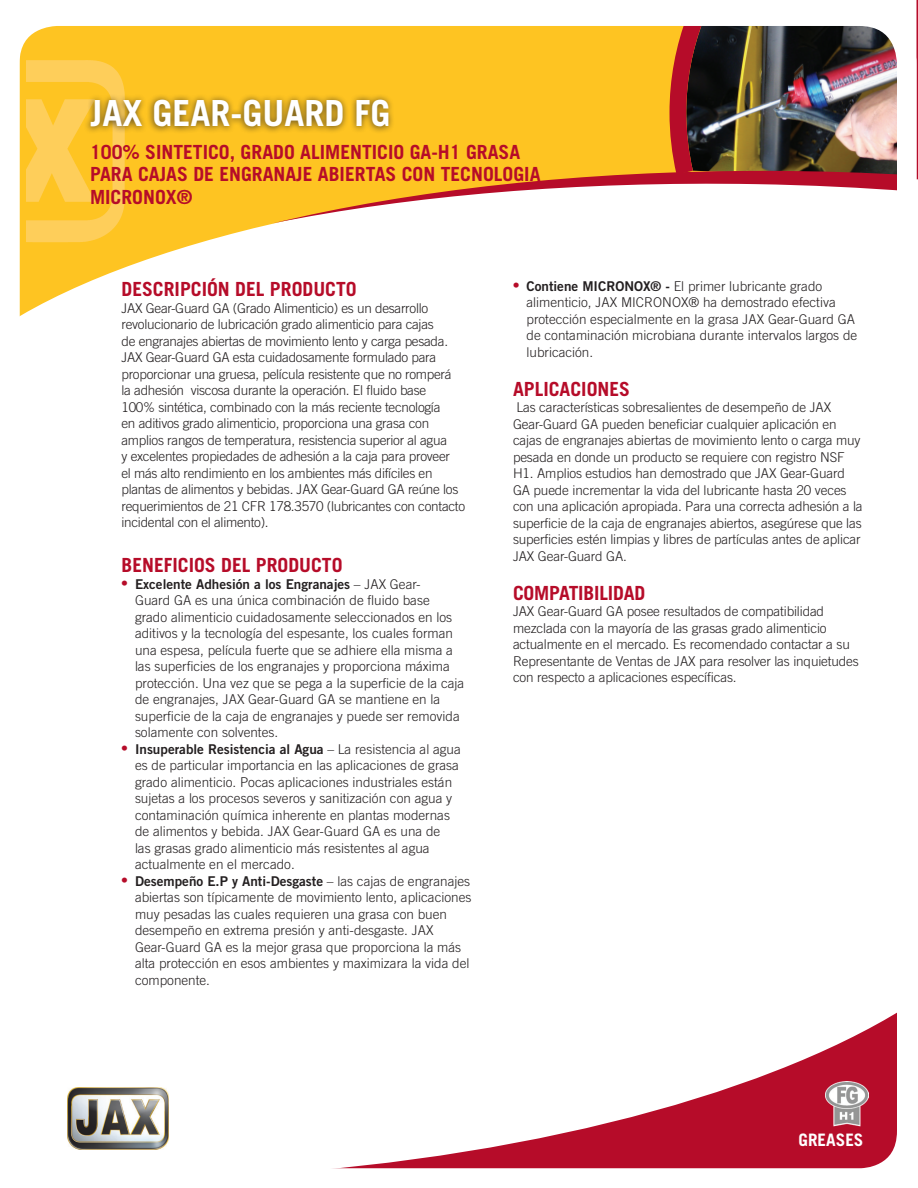
<style>
.page{position:relative;width:918px;height:1188px;background:#fff}
.page>*{position:absolute;margin:0;border:0;box-sizing:border-box;transform-origin:0 0}
.t1{font:700 36px "Trade Gothic";color:#fff}
.t2{font:700 19.5px/22.8px "Trade Gothic";color:#b60c29}
.t3{font:700 17.25px "Trade Gothic";color:#fff}
.t4{font:300 13.5px/16.5px "Trade Gothic";letter-spacing:-.01em;color:#231f20}
.t5{font:13.5px "Trade Gothic Bold Two";color:#231f20}
.s1{font-family:"Times";font-size:18px;color:#b60c29}
.s2{font-family:"Trade Gothic";font-weight:300}
.s3{font-family:"Times";font-weight:400;font-size:18px;color:#b60c29}
.s4{font-family:"Trade Gothic Bold Two";font-weight:400}
</style>
<div class="page">
<svg style="left:21px;top:27px;width:640px;height:289px;fill:#fec422"></svg>
<svg style="left:67px;top:1014px;width:828px;height:153px"></svg>
<img style="left:26px;top:46px;width:111px;height:211px">
<div style="left:84px;top:93px;width:311px;height:41px;background:#231f20;opacity:.75"></div>
<img style="left:661px;top:0;width:257px;height:180px">
<svg style="left:272px;top:171px;width:623px;height:52px"></svg>
<img style="left:68px;top:1088px;width:101px;height:61px">
<img style="left:825px;top:1081px;width:43px;height:52px">
<h1 class="t1" style="left:90px;top:91px;width:302px">JAX GEAR-GUARD FG</h1>
<h2 class="t2" style="left:90px;top:140px;width:452px">100% SINTETICO, GRADO ALIMENTICIO GA-H1 GRASA<br>PARA CAJAS DE ENGRANAJE ABIERTAS CON TECNOLOGIA<br>MICRONOX®</h2>
<h2 class="t2" style="left:122px;top:278px;width:237px">DESCRIPCIÓN DEL PRODUCTO</h2>
<p class="t4" style="left:122px;top:300px;width:345px">JAX Gear-Guard GA (Grado Alimenticio) es un desarrollo revolucionario de lubricación grado alimenticio para cajas<br>de engranajes abiertas de movimiento lento y carga pesada.<br>JAX Gear-Guard GA esta cuidadosamente formulado para proporcionar una gruesa, película resistente que no romperá<br>la adhesión viscosa durante la operación. El fluido base<br>100% sintética, combinado con la más reciente tecnología<br>en aditivos grado alimenticio, proporciona una grasa con amplios rangos de temperatura, resistencia superior al agua<br>y excelentes propiedades de adhesión a la caja para proveer<br>el más alto rendimiento en los ambientes más difíciles en plantas de alimentos y bebidas. JAX Gear-Guard GA reúne los requerimientos de 21 CFR 178.3570 (lubricantes con contacto incidental con el alimento).</p>
<h2 class="t2" style="left:122px;top:554px;width:223px">BENEFICIOS DEL PRODUCTO</h2>
<p class="t5" style="left:122px;top:576px;width:301px"><span class="s1">•</span> Excelente Adhesión a los Engranajes <span class="s2">– JAX Gear-</span></p>
<p class="t4" style="left:135px;top:592px;width:331px">Guard GA es una única combinación de fluido base grado alimenticio cuidadosamente seleccionados en los aditivos y la tecnología del espesante, los cuales forman una espesa, película fuerte que se adhiere ella misma a las superficies de los engranajes y proporciona máxima protección. Una vez que se pega a la superficie de la caja de engranajes, JAX Gear-Guard GA se mantiene en la superficie de la caja de engranajes y puede ser removida solamente con solventes.</p>
<p class="t5" style="left:122px;top:741px;width:341px"><span class="s1">•</span> Insuperable Resistencia al Agua <span class="s2">– La resistencia al agua</span></p>
<p class="t4" style="left:135px;top:757px;width:326px">es de particular importancia en las aplicaciones de grasa grado alimenticio. Pocas aplicaciones industriales están sujetas a los procesos severos y sanitización con agua y contaminación química inherente en plantas modernas de alimentos y bebida. JAX Gear-Guard GA es una de las grasas grado alimenticio más resistentes al agua actualmente en el mercado.</p>
<p class="t5" style="left:122px;top:873px;width:350px"><span class="s1">•</span> Desempeño E.P y Anti-Desgaste <span class="s2">– las cajas de engranajes</span></p>
<p class="t4" style="left:135px;top:889px;width:338px">abiertas son típicamente de movimiento lento, aplicaciones muy pesadas las cuales requieren una grasa con buen desempeño en extrema presión y anti-desgaste. JAX Gear-Guard GA es la mejor grasa que proporciona la más alta protección en esos ambientes y maximizara la vida del componente.</p>
<p class="t4" style="left:526px;top:277px;width:332px;text-indent:-14px"><span class="s3">•</span> <span class="s4">Contiene MICRONOX® -</span> El primer lubricante grado alimenticio, JAX MICRONOX® ha demostrado efectiva protección especialmente en la grasa JAX Gear-Guard GA de contaminación microbiana durante intervalos largos de lubricación.</p>
<h2 class="t2" style="left:513px;top:377px;width:119px">APLICACIONES</h2>
<p class="t4" style="left:513px;top:399px;width:351px">Las características sobresalientes de desempeño de JAX Gear-Guard GA pueden beneficiar cualquier aplicación en cajas de engranajes abiertas de movimiento lento o carga muy pesada en donde un producto se requiere con registro NSF H1. Amplios estudios han demostrado que JAX Gear-Guard GA puede incrementar la vida del lubricante hasta 20 veces con una aplicación apropiada. Para una correcta adhesión a la superficie de la caja de engranajes abiertos, asegúrese que las superficies estén limpias y libres de partículas antes de aplicar JAX Gear-Guard GA.</p>
<h2 class="t2" style="left:513px;top:581px;width:134px">COMPATIBILIDAD</h2>
<p class="t4" style="left:513px;top:603px;width:347px">JAX Gear-Guard GA posee resultados de compatibilidad mezclada con la mayoría de las grasas grado alimenticio actualmente en el mercado. Es recomendado contactar a su Representante de Ventas de JAX para resolver las inquietudes con respecto a aplicaciones específicas.</p>
<p class="t3" style="left:799px;top:1130px;width:66px">GREASES</p>
</div>
